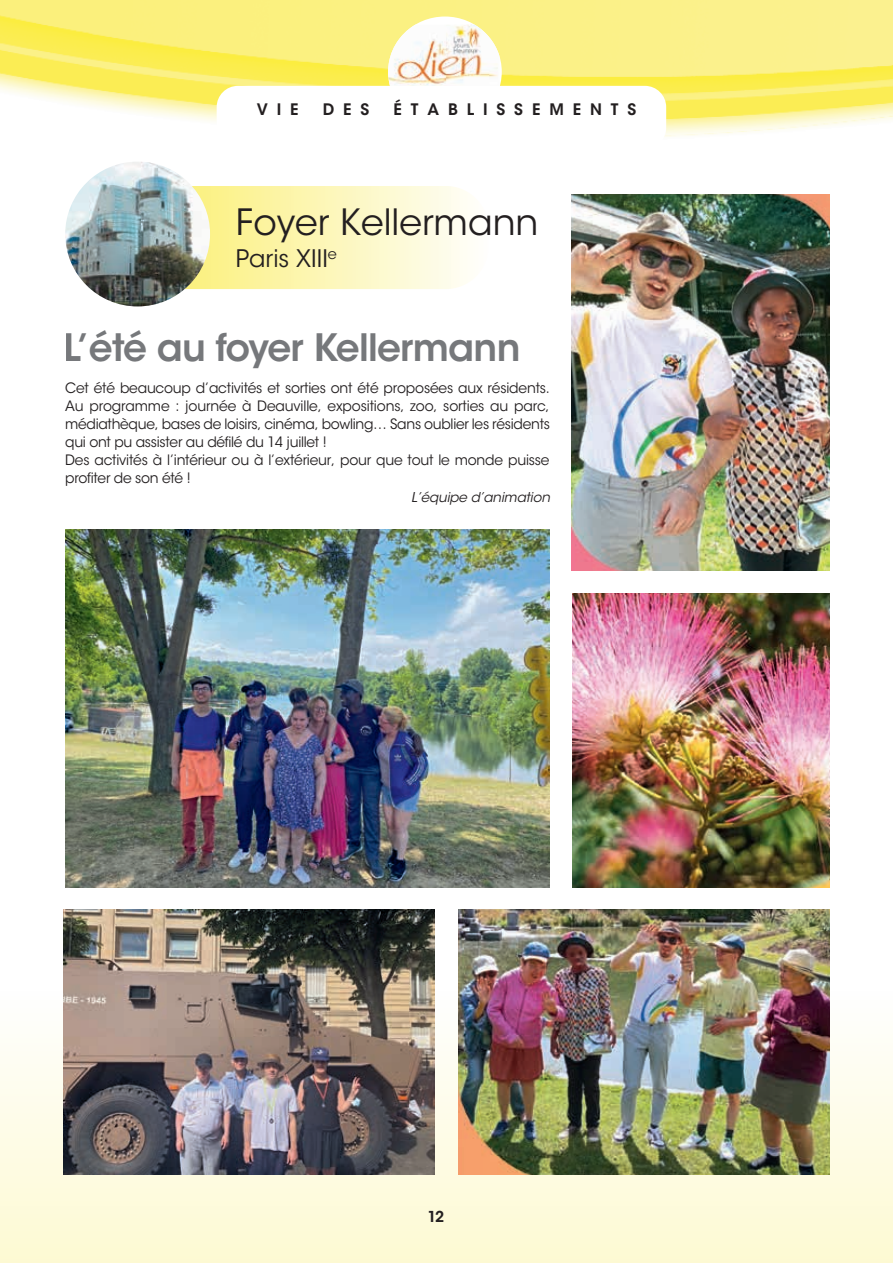
<style>
.page{position:relative;width:893px;height:1263px;background:#fff}
.page>*{position:absolute;margin:0;border:0;box-sizing:border-box;transform-origin:0 0}
.t1{font:600 37.5px "ITC Avant Garde Std";letter-spacing:-.02em;color:#76787b}
.t2{font:36px "ITC Avant Garde Std";color:#231f20}
.t3{font:24px "ITC Avant Garde Std";color:#231f20}
.t4{font:600 15.75px "ITC Avant Garde Std";letter-spacing:.565em;color:#231f20}
.t5{font:600 15px "ITC Avant Garde Std";color:#231f20}
.t6{font:14.25px/18px "ITC Avant Garde Std";letter-spacing:-.02em;color:#231f20;text-align:justify}
.t7{font:italic 13.5px "ITC Avant Garde Std";letter-spacing:-.01em;color:#231f20}
</style>
<div class="page">
<div style="left:0;top:892px;width:893px;height:371px;background:linear-gradient(to bottom,#fff,#fdfad5)"></div>
<img style="left:0;top:0;width:893px;height:169px">
<div style="left:388px;top:17px;width:114px;height:110px;background:#fff;border-radius:50%"></div>
<img style="left:388px;top:25px;width:111px;height:61px">
<div style="left:217px;top:86px;width:449px;height:63px;background:#fff;border-radius:21px"></div>
<svg style="left:82px;top:186px;width:386px;height:103px;background:#fcf6bc"></svg>
<img style="left:65px;top:162px;width:145px;height:144px;border-radius:72px">
<img style="left:572px;top:195px;width:257px;height:375px">
<img style="left:458px;top:909px;width:371px;height:266px">
<img style="left:64px;top:909px;width:371px;height:266px">
<img style="left:65px;top:529px;width:485px;height:359px">
<img style="left:573px;top:593px;width:256px;height:295px">
<p class="t4" style="left:257px;top:99px;width:43px">VIE</p>
<p class="t4" style="left:323px;top:99px;width:48px">DES</p>
<p class="t4" style="left:394px;top:99px;width:244px">ÉTABLISSEMENTS</p>
<p class="t2" style="left:236px;top:200px;width:304px">Foyer Kellermann</p>
<p class="t3" style="left:236px;top:243px;width:102px">Paris XIII<sup>e</sup></p>
<h1 class="t1" style="left:64px;top:323px;width:458px">L’été au foyer Kellermann</h1>
<p class="t6" style="left:65px;top:379px;width:486px">Cet été beaucoup d’activités et sorties ont été proposées aux résidents.<br>Au programme : journée à Deauville, expositions, zoo, sorties au parc, médiathèque, bases de loisirs, cinéma, bowling… Sans oublier les résidents qui ont pu assister au défilé du 14 juillet !</p>
<p class="t6" style="left:65px;top:451px;width:486px">Des activités à l’intérieur ou à l’extérieur, pour que tout le monde puisse profiter de son été !</p>
<p class="t7" style="left:411px;top:489px;width:140px">L’équipe d’animation</p>
<p class="t5" style="left:428px;top:1207px;width:18px">12</p>
</div>
